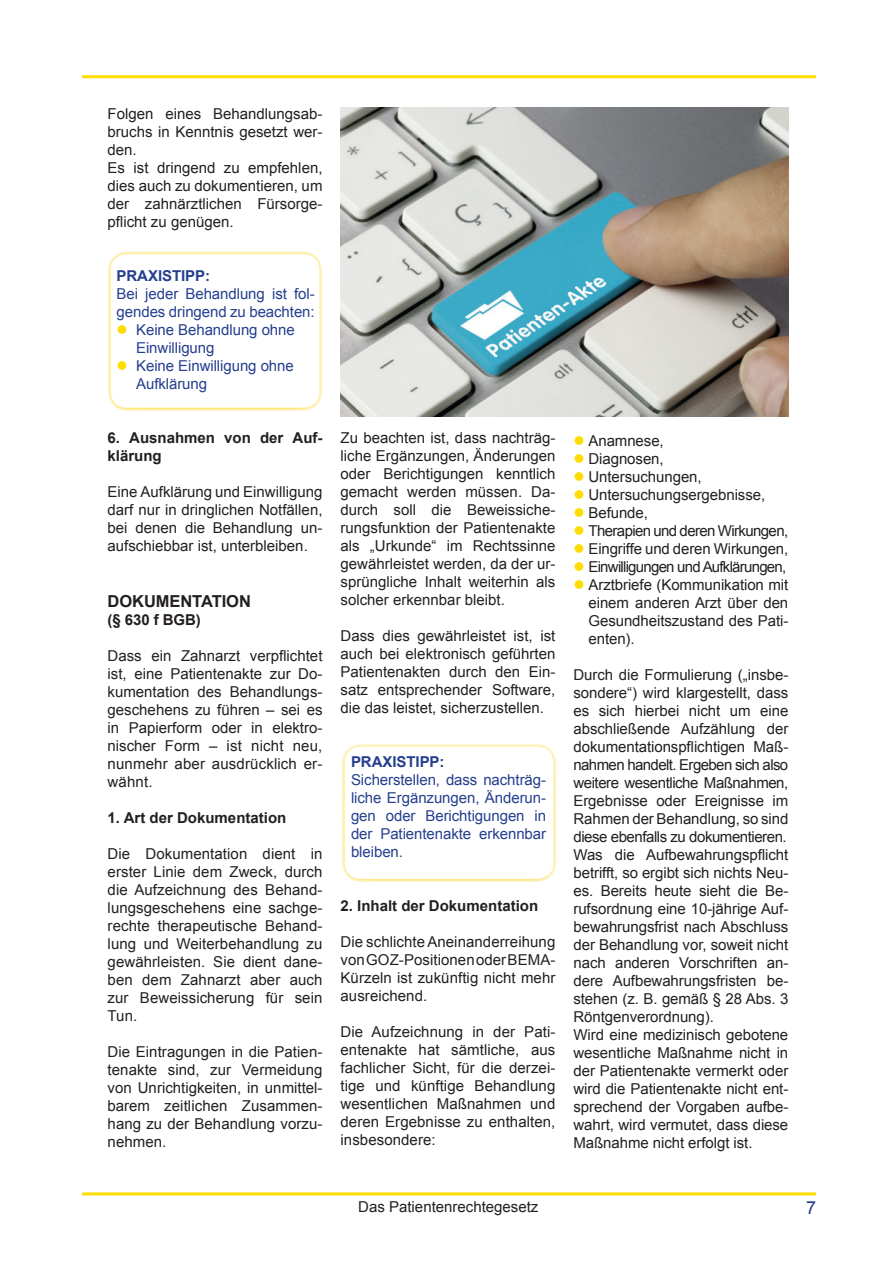
<style>
.page{position:relative;width:896px;height:1266px;background:#fff}
.page>*{position:absolute;margin:0;border:0;box-sizing:border-box;transform-origin:0 0}
.t1{font:18px "Arial";color:#253f8e}
.t2{font:700 16.5px "Arial";letter-spacing:-.005em;color:#231f20}
.t3{font:15px/18px "Arial";color:#231f20;text-align:justify}
.t4{font:15px/18px "Arial";letter-spacing:-.005em;color:#253f8e}
.t5{font:700 15px/18px "Arial";color:#231f20}
.t6{font:15px "Arial";letter-spacing:-.05em;color:#231f20}
.t7{font:15px "Arial";letter-spacing:-.04em;color:#231f20}
.t8{font:700 15px "Arial";letter-spacing:-.005em;color:#253f8e}
.s1{color:#ffdc01}
</style>
<div class="page">
<hr style="left:82px;top:75px;width:733px;height:3px;background:#ffdc01">
<hr style="left:82px;top:1192px;width:733px;height:3px;background:#ffdc01">
<img style="left:342px;top:744px;width:214px;height:137px">
<img style="left:108px;top:251px;width:214px;height:160px">
<img style="left:340px;top:108px;width:448px;height:308px">
<p class="t3" style="left:108px;top:104px;width:216px;text-align:left">Folgen eines Behandlungsab&shy;bruchs in kenntnis gesetzt wer&shy;den.<br>es ist dringend zu empfehlen, dies auch zu dokumentieren, um der zahnärztlichen Fürsorge&shy;pflicht zu genügen.</p>
<p class="t8" style="left:117px;top:265px;width:95px">PRAXISTIPP:</p>
<p class="t4" style="left:117px;top:284px;width:199px">Bei jeder Behandlung ist fol&shy;gendes dringend zu beachten:</p>
<p class="t4" style="left:136px;top:320px;width:160px;text-indent:-20px"><span class="s1">●</span> keine Behandlung ohne einwilligung</p>
<p class="t4" style="left:136px;top:356px;width:159px;text-indent:-20px"><span class="s1">●</span> keine einwilligung ohne aufklärung</p>
<p class="t5" style="left:108px;top:429px;width:216px">6. Ausnahmen von der Auf&shy;klärung</p>
<p class="t3" style="left:108px;top:482px;width:216px">eine aufklärung und einwilligung darf nur in dringlichen notfällen, bei denen die Behandlung un&shy;aufschiebbar ist, unterbleiben.</p>
<p class="t2" style="left:108px;top:590px;width:145px">DOKUMENTATION</p>
<p class="t5" style="left:108px;top:611px;width:95px">(§ 630 f BGB)</p>
<p class="t3" style="left:108px;top:646px;width:216px">Dass ein Zahnarzt verpflichtet ist, eine Patientenakte zur Do&shy;kumentation des Behandlungs&shy;geschehens zu führen – sei es in Papierform oder in elektro&shy;nischer Form – ist nicht neu, nunmehr aber ausdrücklich er&shy;wähnt.</p>
<p class="t5" style="left:108px;top:809px;width:180px">1. Art der Dokumentation</p>
<p class="t3" style="left:108px;top:844px;width:216px">Die Dokumentation dient in erster linie dem Zweck, durch die aufzeichnung des Behand&shy;lungsgeschehens eine sachge&shy;rechte therapeutische Behand&shy;lung und Weiterbehandlung zu gewährleisten. Sie dient dane&shy;ben dem Zahnarzt aber auch zur Beweissicherung für sein tun.</p>
<p class="t3" style="left:108px;top:1042px;width:216px">Die eintragungen in die Patien&shy;tenakte sind, zur Vermeidung von Unrichtigkeiten, in unmittel&shy;barem zeitlichen Zusammen&shy;hang zu der Behandlung vorzu&shy;nehmen.</p>
<p class="t3" style="left:340px;top:428px;width:216px">Zu beachten ist, dass nachträg&shy;liche ergänzungen, änderungen oder Berichtigungen kenntlich gemacht werden müssen. Da&shy;durch soll die Beweissiche&shy;rungsfunktion der Patientenakte als „Urkunde“ im rechtssinne gewährleistet werden, da der ur&shy;sprüngliche inhalt weiterhin als solcher erkennbar bleibt.</p>
<p class="t3" style="left:340px;top:626px;width:216px">Dass dies gewährleistet ist, ist auch bei elektronisch geführten Patientenakten durch den ein&shy;satz entsprechender Software, die das leistet, sicherzustellen.</p>
<p class="t8" style="left:351px;top:751px;width:95px">PRAXISTIPP:</p>
<p class="t4" style="left:351px;top:770px;width:197px;text-align:justify">Sicherstellen, dass nachträg&shy;liche ergänzungen, änderun&shy;gen oder Berichtigungen in der Patientenakte erkennbar bleiben.</p>
<p class="t5" style="left:340px;top:897px;width:199px">2. Inhalt der Dokumentation</p>
<p class="t3" style="left:340px;top:932px;width:216px">Die schlichte aneinanderreihung von GOZ-Positionen oder Bema&shy;kürzeln ist zukünftig nicht mehr ausreichend.</p>
<p class="t3" style="left:340px;top:1022px;width:216px">Die aufzeichnung in der Pati&shy;entenakte hat sämtliche, aus fachlicher Sicht, für die derzei&shy;tige und künftige Behandlung wesentlichen maßnahmen und deren ergebnisse zu enthalten, insbesondere:</p>
<p class="t3" style="left:573px;top:431px;width:92px"><span class="s1">●</span> anamnese,</p>
<p class="t3" style="left:573px;top:449px;width:92px"><span class="s1">●</span> Diagnosen,</p>
<p class="t3" style="left:573px;top:467px;width:130px"><span class="s1">●</span> Untersuchungen,</p>
<p class="t3" style="left:573px;top:485px;width:193px"><span class="s1">●</span> Untersuchungsergebnisse,</p>
<p class="t3" style="left:573px;top:503px;width:76px"><span class="s1">●</span> Befunde,</p>
<p class="t7" style="left:573px;top:520px;width:216px"><span class="s1">●</span> therapien und deren Wirkungen,</p>
<p class="t3" style="left:573px;top:539px;width:216px"><span class="s1">●</span> eingriffe und deren Wirkungen,</p>
<p class="t6" style="left:573px;top:556px;width:214px"><span class="s1">●</span> einwilligungen und aufklärungen,</p>
<p class="t3" style="left:588px;top:575px;width:201px;text-indent:-15px"><span class="s1">●</span> arztbriefe (kommunikation mit einem anderen arzt über den Gesundheitszustand des Pati&shy;enten).</p>
<p class="t3" style="left:573px;top:665px;width:216px;text-align:left">Durch die Formulierung („insbe&shy;sondere“) wird klargestellt, dass es sich hierbei nicht um eine abschließende aufzählung der dokumentationspflichtigen maß&shy;nahmen handelt. ergeben sich also weitere wesentliche maßnahmen, ergebnisse oder ereignisse im rahmen der Behandlung, so sind diese ebenfalls zu dokumentieren.<br>Was die aufbewahrungspflicht betrifft, so ergibt sich nichts neu&shy;es. Bereits heute sieht die Be&shy;rufsordnung eine 10-jährige auf&shy;bewahrungsfrist nach abschluss der Behandlung vor, soweit nicht nach anderen Vorschriften an&shy;dere aufbewahrungsfristen be&shy;stehen (z. B. gemäß § 28 abs. 3 röntgenverordnung).<br>Wird eine medizinisch gebotene wesentliche maßnahme nicht in der Patientenakte vermerkt oder wird die Patientenakte nicht ent&shy;sprechend der Vorgaben aufbe&shy;wahrt, wird vermutet, dass diese maßnahme nicht erfolgt ist.</p>
<p class="t3" style="left:358px;top:1197px;width:182px">Das Patientenrechtegesetz</p>
<p class="t1" style="left:805px;top:1195px;width:12px">7</p>
</div>
